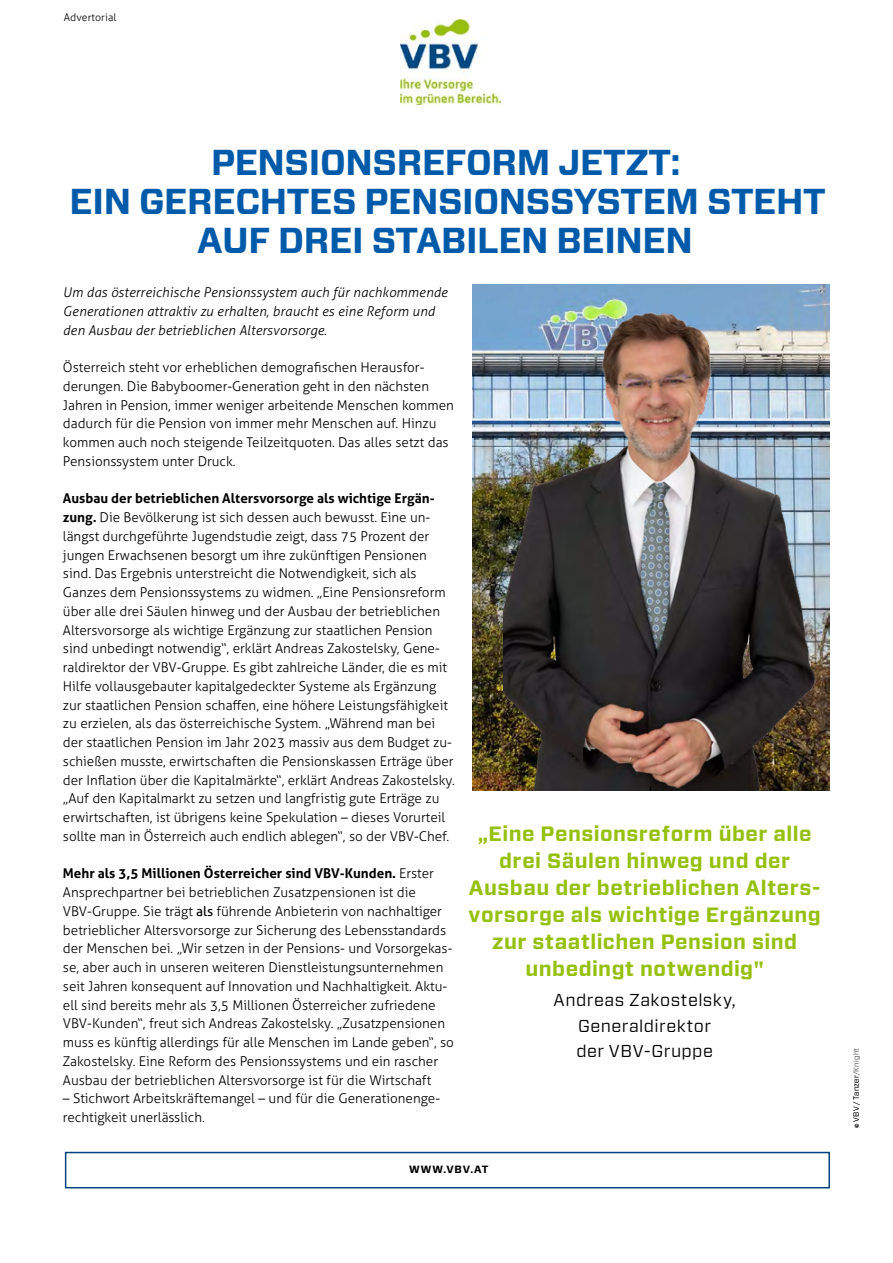
<style>
.page{position:relative;width:893px;height:1263px;background:#fff}
.page>*{position:absolute;margin:0;border:0;box-sizing:border-box;transform-origin:0 0}
.t1{font:700 36px/39px "Vitesse Sans";letter-spacing:-.01em;color:#005aaa;text-align:center}
.t2{font:700 20.7px/27px "Vitesse Sans";letter-spacing:.02em;color:#96c00e;text-align:center}
.t3{font:17.25px/25.5px "Vitesse Sans";letter-spacing:.02em;color:#000;text-align:center}
.t4{font:300 13.5px/18.8px "Aller";color:#000}
.t5{font:italic 300 13.5px/18.8px "Aller";letter-spacing:.01em;color:#000}
.t6{font:300 10.5px "Aller";letter-spacing:.01em;color:#000}
.t7{font:700 10.5px "Vitesse Sans";letter-spacing:.08em;color:#000}
.t8{font:300 7.5px "Vitesse Sans";letter-spacing:.03em;color:#000}
.s1{font-weight:700}
.s2{font-weight:400}
.s3{font-family:"Neutra Text";font-weight:400}
</style>
<div class="page">
<div style="left:65px;top:1152px;width:765px;height:36px;border:2px solid #01437c"></div>
<img style="left:400px;top:20px;width:100px;height:84px">
<img style="left:472px;top:285px;width:357px;height:506px">
<img style="left:503px;top:296px;width:326px;height:495px">
<p class="t6" style="left:64px;top:11px;width:54px">Advertorial</p>
<h1 class="t1" style="left:70px;top:143px;width:758px">PENSIONSREFORM JETZT:<br>EIN GERECHTES PENSIONSSYSTEM STEHT<br>AUF DREI STABILEN BEINEN</h1>
<p class="t5" style="left:63px;top:283px;width:386px">Um das österreichische Pensionssystem auch für nachkommende<br>Generationen attraktiv zu erhalten, braucht es eine Reform und den Ausbau der betrieblichen Altersvorsorge.</p>
<p class="t4" style="left:63px;top:358px;width:393px">Österreich steht vor erheblichen demografischen Herausfor&shy;derungen. Die Babyboomer-Generation geht in den nächsten Jahren in Pension, immer weniger arbeitende Menschen kommen dadurch für die Pension von immer mehr Menschen auf. Hinzu kommen auch noch steigende Teilzeitquoten. Das alles setzt das Pensionssystem unter Druck.</p>
<p class="t4" style="left:63px;top:489px;width:393px"><span class="s1">Ausbau der betrieblichen Altersvorsorge als wichtige Ergän&shy;zung.</span> Die Bevölkerung ist sich dessen auch bewusst. Eine un&shy;längst durchgeführte Jugendstudie zeigt, dass 75 Prozent der jungen Erwachsenen besorgt um ihre zukünftigen Pensionen sind. Das Ergebnis unterstreicht die Notwendigkeit, sich als Ganzes dem Pensionssystems zu widmen. „Eine Pensionsreform über alle drei Säulen hinweg und der Ausbau der betrieblichen Altersvorsorge als wichtige Ergänzung zur staatlichen Pension sind unbedingt notwendig“, erklärt Andreas Zakostelsky, Gene&shy;raldirektor der VBV-Gruppe. Es gibt zahlreiche Länder, die es mit Hilfe vollausgebauter kapitalgedeckter Systeme als Ergänzung zur staatlichen Pension schaffen, eine höhere Leistungsfähigkeit zu erzielen, als das österreichische System. „Während man bei der staatlichen Pension im Jahr 2023 massiv aus dem Budget zu&shy;schießen musste, erwirtschaften die Pensionskassen Erträge über der Inflation über die Kapitalmärkte“, erklärt Andreas Zakostelsky. „Auf den Kapitalmarkt zu setzen und langfristig gute Erträge zu erwirtschaften, ist übrigens keine Spekulation – dieses Vorurteil sollte man in Österreich auch endlich ablegen“, so der VBV-Chef.</p>
<p class="t4" style="left:63px;top:864px;width:393px"><span class="s1">Mehr als 3,5 Millionen Österreicher sind VBV-Kunden.</span> Erster Ansprechpartner bei betrieblichen Zusatzpensionen ist die VBV-Gruppe. Sie trägt <span class="s2">als</span> führende Anbieterin von nachhaltiger betrieblicher Altersvorsorge zur Sicherung des Lebensstandards der Menschen bei. „Wir setzen in der Pensions- und Vorsorgekas&shy;se, aber auch in unseren weiteren Dienstleistungsunternehmen seit Jahren konsequent auf Innovation und Nachhaltigkeit. Aktu&shy;ell sind bereits mehr als 3,5 Millionen Österreicher zufriedene VBV-Kunden“, freut sich Andreas Zakostelsky. „Zusatzpensionen muss es künftig allerdings für alle Menschen im Lande geben“, so Zakostelsky. Eine Reform des Pensionssystems und ein rascher Ausbau der betrieblichen Altersvorsorge ist für die Wirtschaft</p>
<p class="t4" style="left:63px;top:1089px;width:379px">– Stichwort Arbeitskräftemangel – und für die Generationenge&shy;rechtigkeit unerlässlich.</p>
<h2 class="t2" style="left:468px;top:820px;width:354px">„Eine Pensionsreform über alle drei Säulen hinweg und der<br>Ausbau der betrieblichen Alters&shy;vorsorge als wichtige Ergänzung zur staatlichen Pension sind unbedingt notwendig"</h2>
<p class="t3" style="left:554px;top:987px;width:184px">Andreas Zakostelsky,<br>Generaldirektor<br>der VBV-Gruppe</p>
<p class="t7" style="left:409px;top:1162px;width:81px">WWW.VBV.AT</p>
<p class="t8" style="left:851px;top:1128px;width:81px;rotate:-90deg"><span class="s3">©</span> VBV / Tanzer/Knight</p>
</div>
